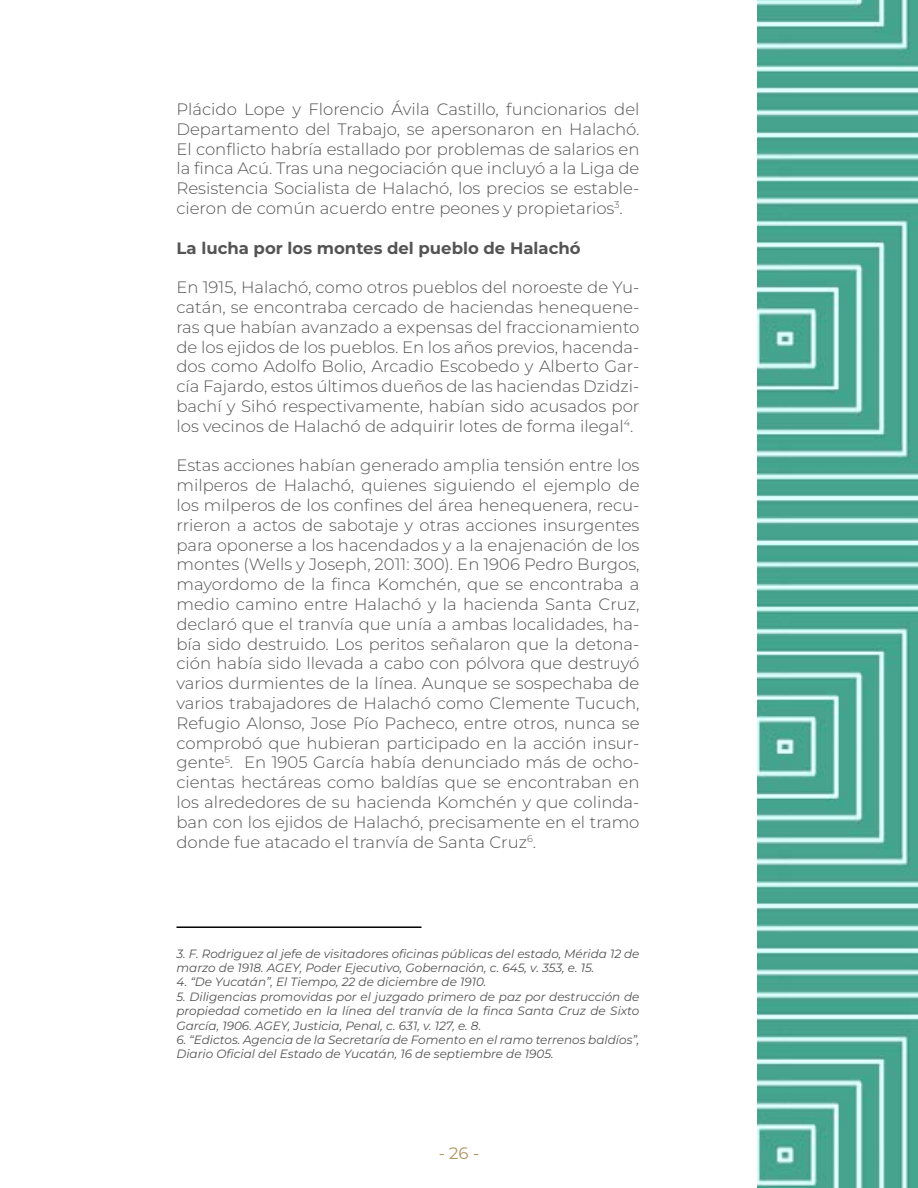
<style>
.page{position:relative;width:918px;height:1188px;background:#fff}
.page>*{position:absolute;margin:0;border:0;box-sizing:border-box;transform-origin:0 0}
.t1{font:16.5px/19.8px "Montserrat Light 2";color:#555454}
.t2{font:300 16.5px/19.8px "Montserrat";color:#555454}
.t3{font:16.5px "Montserrat Bold 2";color:#555454}
.t4{font:16.5px "Montserrat";color:#b0935e}
.t5{font:italic 12px/14.4px "Montserrat";color:#555454}
.s1{font-family:"Montserrat Light 2";font-weight:400}
</style>
<div class="page">
<hr style="left:177px;top:926px;width:244px;height:2px;background:#000">
<img style="left:758px;top:0;width:160px;height:1188px">
<p class="t1" style="left:176px;top:99px;width:465px">Plácido Lope y Florencio Ávila Castillo, funcionarios del<br>Departamento del Trabajo, se apersonaron en Halachó.</p>
<p class="t2" style="left:176px;top:138px;width:465px">El conflicto habría estallado por problemas de salarios en la finca Acú. Tras una negociación que incluyó a la Liga de</p>
<p class="t1" style="left:176px;top:178px;width:465px">Resistencia Socialista de Halachó, los precios se estable&shy;cieron de común acuerdo entre peones y propietarios<sup>3</sup>.</p>
<p class="t3" style="left:177px;top:237px;width:406px">La lucha por los montes del pueblo de Halachó</p>
<p class="t1" style="left:177px;top:277px;width:465px;text-align:justify">En 1915, Halachó, como otros pueblos del noroeste de Yu&shy;catán, se encontraba cercado de haciendas henequene&shy;ras que habían avanzado a expensas del fraccionamiento de los ejidos de los pueblos. En los años previos, hacenda&shy;dos como Adolfo Bolio, Arcadio Escobedo y Alberto Gar&shy;cía Fajardo, estos últimos dueños de las haciendas Dzidzi&shy;bachí y Sihó respectivamente, habían sido acusados por los vecinos de Halachó de adquirir lotes de forma ilegal<sup>4</sup>.</p>
<p class="t1" style="left:176px;top:455px;width:465px">Estas acciones habían generado amplia tensión entre los milperos de Halachó, quienes siguiendo el ejemplo de</p>
<p class="t2" style="left:176px;top:495px;width:465px">los milperos de los confines del área henequenera, recu<span class="s1">-</span></p>
<p class="t1" style="left:176px;top:515px;width:465px;text-align:justify">rrieron a actos de sabotaje y otras acciones insurgentes para oponerse a los hacendados y a la enajenación de los montes (Wells y Joseph, 2011: 300). En 1906 Pedro Burgos,</p>
<p class="t2" style="left:176px;top:574px;width:464px">mayordomo de la finca Komchén, que se encontraba a</p>
<p class="t1" style="left:176px;top:594px;width:465px;text-align:justify">medio camino entre Halachó y la hacienda Santa Cruz, declaró que el tranvía que unía a ambas localidades, ha&shy;bía sido destruido. Los peritos señalaron que la detona&shy;ción había sido llevada a cabo con pólvora que destruyó varios durmientes de la línea. Aunque se sospechaba de varios trabajadores de Halachó como Clemente Tucuch, Refugio Alonso, Jose Pío Pacheco, entre otros, nunca se comprobó que hubieran participado en la acción insur&shy;gente<sup>5</sup>. En 1905 García había denunciado más de ocho&shy;cientas hectáreas como baldías que se encontraban en los alrededores de su hacienda Komchén y que colinda&shy;ban con los ejidos de Halachó, precisamente en el tramo donde fue atacado el tranvía de Santa Cruz<sup>6</sup>.</p>
<p class="t5" style="left:177px;top:946px;width:465px">3. F. Rodriguez al jefe de visitadores oficinas públicas del estado, Mérida 12 de marzo de 1918. AGEY, Poder Ejecutivo, Gobernación, c. 645, v. 353, e. 15.</p>
<p class="t5" style="left:177px;top:975px;width:311px">4. “De Yucatán”, El Tiempo, 22 de diciembre de 1910.</p>
<p class="t5" style="left:177px;top:989px;width:465px;text-align:justify">5. Diligencias promovidas por el juzgado primero de paz por destrucción de propiedad cometido en la línea del tranvía de la finca Santa Cruz de Sixto García, 1906. AGEY, Justicia, Penal, c. 631, v. 127, e. 8.</p>
<p class="t5" style="left:177px;top:1032px;width:464px">6. “Edictos. Agencia de la Secretaría de Fomento en el ramo terrenos baldíos”,<br>Diario Oficial del Estado de Yucatán, 16 de septiembre de 1905.</p>
<p class="t4" style="left:439px;top:1142px;width:42px">- 26 -</p>
</div>
